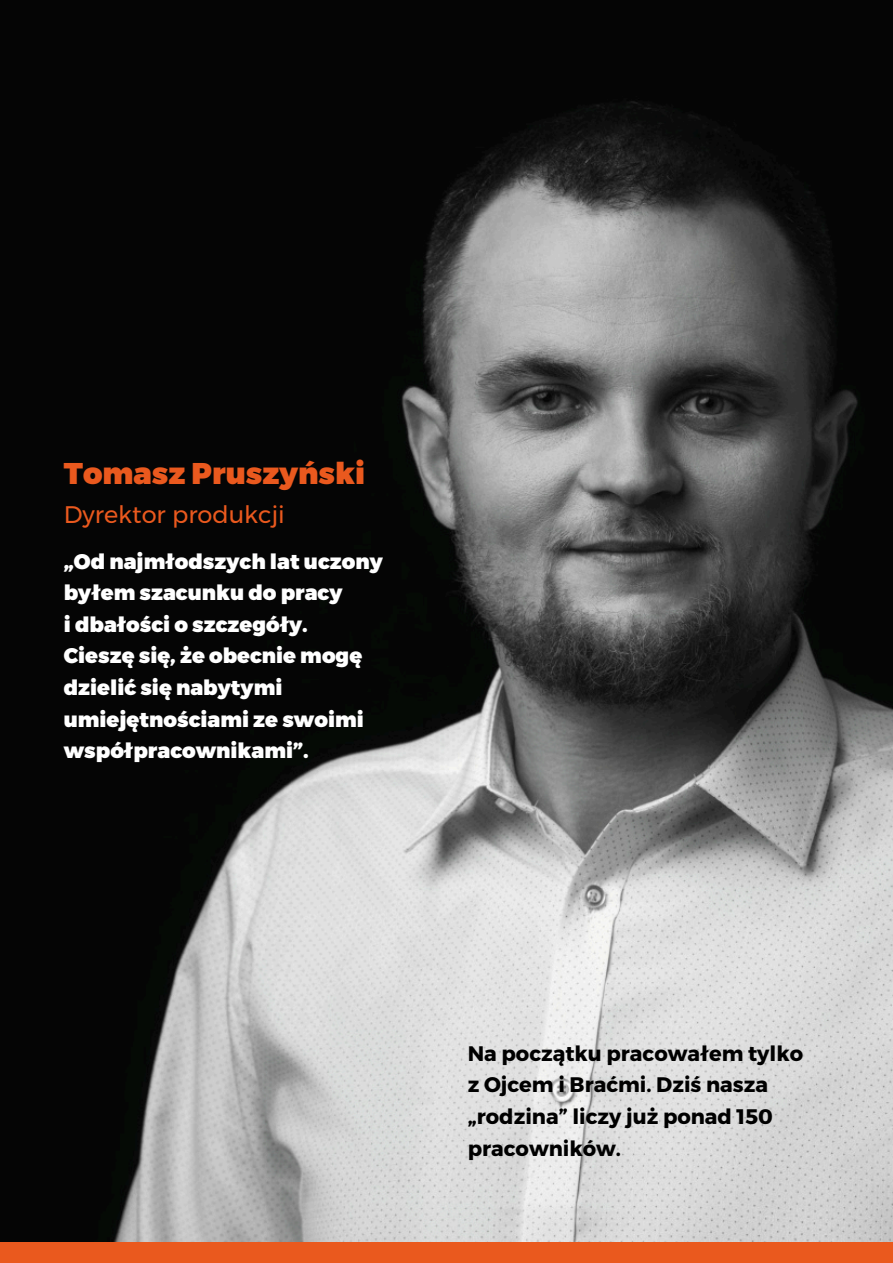
<style>
.page{position:relative;width:893px;height:1263px;background:#fff}
.page>*{position:absolute;margin:0;border:0;box-sizing:border-box;transform-origin:0 0}
.t1{font:900 30px "Montserrat";color:#ea591e}
.t2{font:24px "Montserrat";color:#ea591e}
.t3{font:900 21px/31.7px "Montserrat";color:#fff}
.t4{font:700 21px/31.7px "Montserrat";color:#000}
</style>
<div class="page">
<img style="left:0;top:0;width:893px;height:1242px">
<div style="left:0;top:1242px;width:893px;height:21px;background:#ea591e"></div>
<h1 class="t1" style="left:64px;top:455px;width:303px">Tomasz Pruszyński</h1>
<p class="t2" style="left:64px;top:499px;width:222px">Dyrektor produkcji</p>
<p class="t3" style="left:64px;top:545px;width:321px">„Od najmłodszych lat uczony byłem szacunku do pracy<br>i dbałości o szczegóły.<br>Cieszę się, że obecnie mogę dzielić się nabytymi umiejętnościami ze swoimi współpracownikami”.</p>
<p class="t4" style="left:468px;top:1037px;width:337px">Na początku pracowałem tylko z Ojcem i Braćmi. Dziś nasza „rodzina” liczy już ponad 150 pracowników.</p>
</div>
